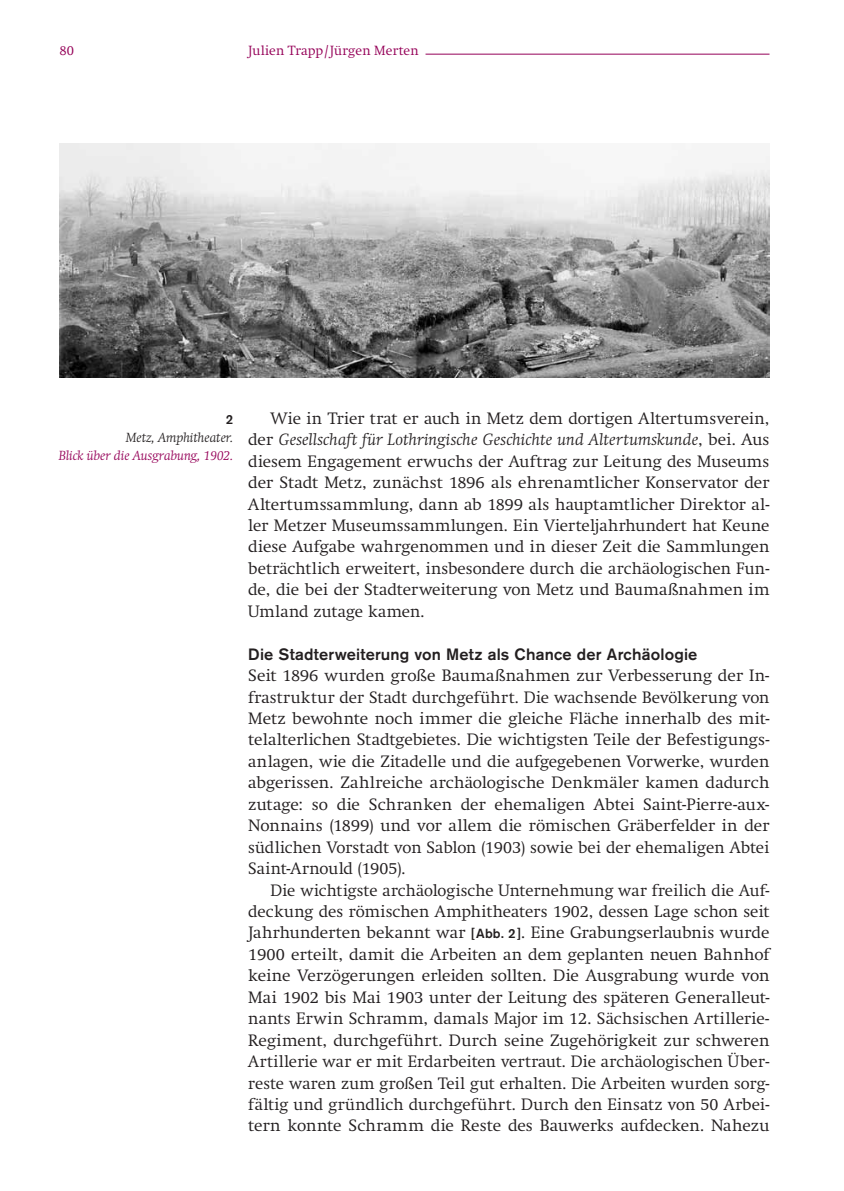
<style>
.page{position:relative;width:844px;height:1191px;background:#fff}
.page>*{position:absolute;margin:0;border:0;box-sizing:border-box;transform-origin:0 0}
._6B_Fließtext{font:300 16.28px/21.3px "Swift";letter-spacing:.005em;color:#231f20;text-align:justify}
._8_Zwischenüberschri{font:500 16.28px "Akzidenz Grotesk Std";letter-spacing:.01em;color:#231f20}
._14_BU_-_Beschreibun{font:italic 300 13.12px "Swift";color:#950058}
.t1{font:300 13.12px "Swift";letter-spacing:.01em;color:#950058}
._13_BU_-_Ort{font:italic 300 13.12px "Swift";color:#231f20}
._12_BU_-_Nummer{font:500 13.12px "Akzidenz Grotesk Std";color:#231f20}
.s1{font-style:italic}
.s2{font-family:"Akzidenz Grotesk Std";font-weight:500;font-size:13.12px}
</style>
<div class="page">
<hr style="left:425px;top:54px;width:344px;height:1px;background:#950058">
<img style="left:60px;top:144px;width:709px;height:233px">
<p class="t1" style="left:60px;top:42px;width:16px">80</p>
<p class="t1" style="left:248px;top:42px;width:172px">Julien Trapp/Jürgen Merten</p>
<p class="_12_BU_-_Nummer" style="left:226px;top:411px;width:9px">2</p>
<p class="_13_BU_-_Ort" style="left:126px;top:430px;width:109px">Metz, Amphitheater.</p>
<p class="_14_BU_-_Beschreibun" style="left:59px;top:448px;width:176px">Blick über die Ausgrabung, 1902.</p>
<p class="_6B_Fließtext" style="left:248px;top:407px;width:522px;text-indent:22px">Wie in Trier trat er auch in Metz dem dortigen Altertumsverein, der <span class="s1">Gesellschaft für Lothringische Geschichte und Altertumskunde</span>, bei. Aus diesem Engagement erwuchs der Auftrag zur Leitung des Museums der Stadt Metz, zunächst 1896 als ehrenamtlicher Konservator der Altertumssammlung, dann ab 1899 als hauptamtlicher Direktor al&shy;ler Metzer Museumssammlungen. Ein Vierteljahrhundert hat Keune diese Aufgabe wahrgenommen und in dieser Zeit die Sammlungen beträchtlich erweitert, insbesondere durch die archäologischen Fun&shy;de, die bei der Stadterweiterung von Metz und Baumaßnahmen im Umland zutage kamen.</p>
<p class="_8_Zwischenüberschri" style="left:248px;top:644px;width:450px">Die Stadterweiterung von Metz als Chance der Archäologie</p>
<p class="_6B_Fließtext" style="left:248px;top:665px;width:522px">Seit 1896 wurden große Baumaßnahmen zur Verbesserung der In&shy;frastruktur der Stadt durchgeführt. Die wachsende Bevölkerung von Metz bewohnte noch immer die gleiche Fläche innerhalb des mit&shy;telalterlichen Stadtgebietes. Die wichtigsten Teile der Befestigungs&shy;anlagen, wie die Zitadelle und die aufgegebenen Vorwerke, wurden abgerissen. Zahlreiche archäologische Denkmäler kamen dadurch zutage: so die Schranken der ehemaligen Abtei Saint-Pierre-aux-Nonnains (1899) und vor allem die römischen Gräberfelder in der südlichen Vorstadt von Sablon (1903) sowie bei der ehemaligen Abtei Saint-Arnould (1905).</p>
<p class="_6B_Fließtext" style="left:248px;top:879px;width:522px;text-indent:22px">Die wichtigste archäologische Unternehmung war freilich die Auf&shy;deckung des römischen Amphitheaters 1902, dessen Lage schon seit Jahrhunderten bekannt war <span class="s2">[Abb. 2]</span>. Eine Grabungserlaubnis wurde 1900 erteilt, damit die Arbeiten an dem geplanten neuen Bahnhof keine Verzögerungen erleiden sollten. Die Ausgrabung wurde von Mai 1902 bis Mai 1903 unter der Leitung des späteren Generalleut&shy;nants Erwin Schramm, damals Major im 12. Sächsischen Artillerie-Regiment, durchgeführt. Durch seine Zugehörigkeit zur schweren Artillerie war er mit Erdarbeiten vertraut. Die archäologischen Über&shy;reste waren zum großen Teil gut erhalten. Die Arbeiten wurden sorg&shy;fältig und gründlich durchgeführt. Durch den Einsatz von 50 Arbei&shy;tern konnte Schramm die Reste des Bauwerks aufdecken. Nahezu</p>
</div>
